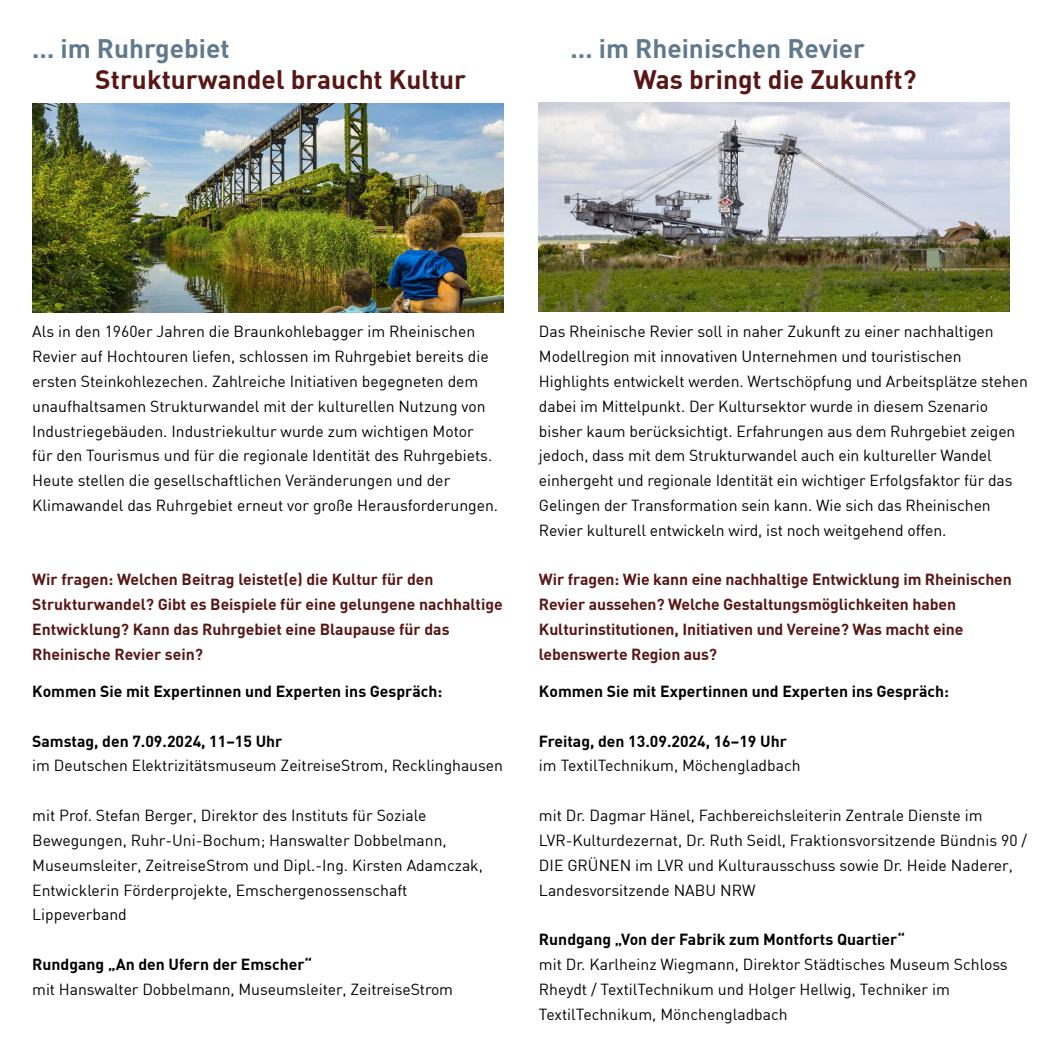
<style>
.page{position:relative;width:1042px;height:1042px;background:#fff}
.page>*{position:absolute;margin:0;border:0;box-sizing:border-box;transform-origin:0 0}
.aaa_headline_erste_ebene{font:700 26.25px "DIN";color:#581615}
.aaa_headline_erste_ebene-2{font:700 26.25px "DIN";color:#60798d}
.aaa_grundtext{font:15.75px/24.8px "DIN";color:#000}
.aaa_grundtext-2{font:700 15.75px/24.8px "DIN";letter-spacing:-.005em;color:#581615}
.aaa_grundtext-3{font:700 15.75px "DIN";color:#000}
</style>
<div class="page">
<img style="left:32px;top:104px;width:471px;height:209px">
<img style="left:539px;top:102px;width:470px;height:209px">
<p class="aaa_headline_erste_ebene-2" style="left:32px;top:31px;width:199px">… im Ruhrgebiet</p>
<p class="aaa_headline_erste_ebene" style="left:95px;top:63px;width:372px">Strukturwandel braucht Kultur</p>
<p class="aaa_headline_erste_ebene-2" style="left:570px;top:31px;width:296px">… im Rheinischen Revier</p>
<p class="aaa_headline_erste_ebene" style="left:633px;top:63px;width:284px">Was bringt die Zukunft?</p>
<p class="aaa_grundtext" style="left:32px;top:319px;width:467px">Als in den 1960er Jahren die Braunkohlebagger im Rheinischen Revier auf Hochtouren liefen, schlossen im Ruhrgebiet bereits die ersten Steinkohlezechen. Zahlreiche Initiativen begegneten dem unaufhaltsamen Strukturwandel mit der kulturellen Nutzung von Industriegebäuden. Industriekultur wurde zum wichtigen Motor für den Tourismus und für die regionale Identität des Ruhrgebiets.<br>Heute stellen die gesellschaftlichen Veränderungen und der Klimawandel das Ruhrgebiet erneut vor große Herausforderungen.</p>
<p class="aaa_grundtext-2" style="left:32px;top:566px;width:472px">Wir fragen: Welchen Beitrag leistet(e) die Kultur für den Strukturwandel? Gibt es Beispiele für eine gelungene nachhaltige Entwicklung? Kann das Ruhrgebiet eine Blaupause für das Rheinische Revier sein?</p>
<p class="aaa_grundtext-3" style="left:32px;top:681px;width:411px">Kommen Sie mit Expertinnen und Experten ins Gespräch:</p>
<p class="aaa_grundtext-3" style="left:32px;top:730px;width:252px">Samstag, den 7.09.2024, 11–15 Uhr</p>
<p class="aaa_grundtext" style="left:32px;top:753px;width:472px">im Deutschen Elektrizitätsmuseum ZeitreiseStrom, Recklinghausen</p>
<p class="aaa_grundtext" style="left:32px;top:802px;width:452px">mit Prof. Stefan Berger, Direktor des Instituts für Soziale Bewegungen, Ruhr-Uni-Bochum; Hanswalter Dobbelmann, Museumsleiter, ZeitreiseStrom und Dipl.-Ing. Kirsten Adamczak, Entwicklerin Förderprojekte, Emschergenossenschaft Lippeverband</p>
<p class="aaa_grundtext-3" style="left:32px;top:954px;width:281px">Rundgang „An den Ufern der Emscher“</p>
<p class="aaa_grundtext" style="left:32px;top:976px;width:422px">mit Hanswalter Dobbelmann, Museumsleiter, ZeitreiseStrom</p>
<p class="aaa_grundtext" style="left:539px;top:319px;width:490px">Das Rheinische Revier soll in naher Zukunft zu einer nachhaltigen Modellregion mit innovativen Unternehmen und touristischen Highlights entwickelt werden. Wertschöpfung und Arbeitsplätze stehen dabei im Mittelpunkt. Der Kultursektor wurde in diesem Szenario bisher kaum berücksichtigt. Erfahrungen aus dem Ruhrgebiet zeigen jedoch, dass mit dem Strukturwandel auch ein kultureller Wandel einhergeht und regionale Identität ein wichtiger Erfolgsfaktor für das Gelingen der Transformation sein kann. Wie sich das Rheinischen Revier kulturell entwickeln wird, ist noch weitgehend offen.</p>
<p class="aaa_grundtext-2" style="left:539px;top:566px;width:474px">Wir fragen: Wie kann eine nachhaltige Entwicklung im Rheinischen Revier aussehen? Welche Gestaltungsmöglichkeiten haben Kulturinstitutionen, Initiativen und Vereine? Was macht eine lebenswerte Region aus?</p>
<p class="aaa_grundtext-3" style="left:539px;top:681px;width:411px">Kommen Sie mit Expertinnen und Experten ins Gespräch:</p>
<p class="aaa_grundtext-3" style="left:539px;top:730px;width:249px">Freitag, den 13.09.2024, 16–19 Uhr</p>
<p class="aaa_grundtext" style="left:539px;top:753px;width:263px">im TextilTechnikum, Möchengladbach</p>
<p class="aaa_grundtext" style="left:539px;top:802px;width:489px">mit Dr. Dagmar Hänel, Fachbereichsleiterin Zentrale Dienste im LVR-Kulturdezernat, Dr. Ruth Seidl, Fraktionsvorsitzende Bündnis 90 / DIE GRÜNEN im LVR und Kulturausschuss sowie Dr. Heide Naderer, Landesvorsitzende NABU NRW</p>
<p class="aaa_grundtext-3" style="left:539px;top:929px;width:367px">Rundgang „Von der Fabrik zum Montforts Quartier“</p>
<p class="aaa_grundtext" style="left:539px;top:951px;width:470px">mit Dr. Karlheinz Wiegmann, Direktor Städtisches Museum Schloss<br>Rheydt / TextilTechnikum und Holger Hellwig, Techniker im</p>
<p class="aaa_grundtext" style="left:539px;top:1001px;width:250px">TextilTechnikum, Mönchengladbach</p>
</div>
